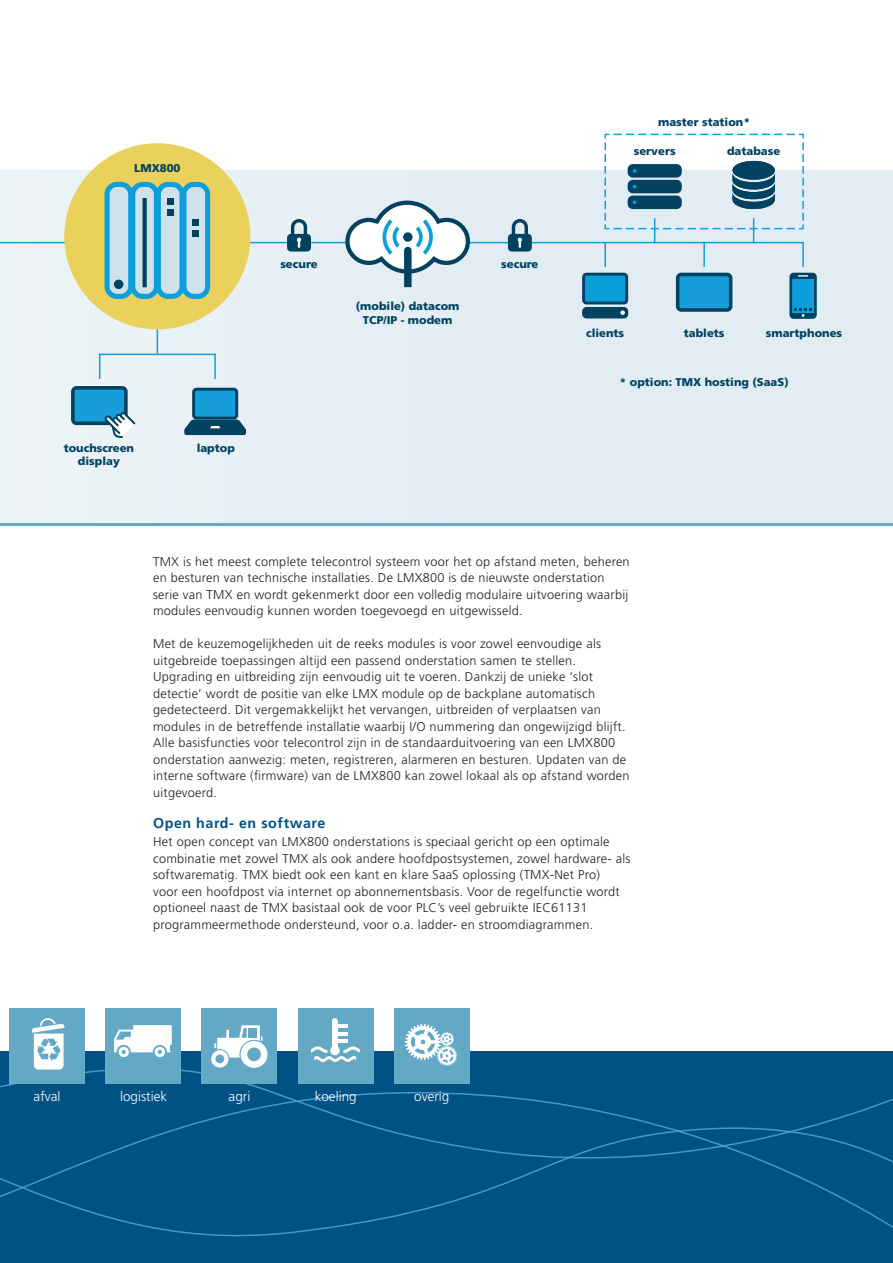
<style>
.page{position:relative;width:893px;height:1263px;background:#fff}
.page>*{position:absolute;margin:0;border:0;box-sizing:border-box;transform-origin:0 0}
.tussenkop{font:700 14.25px "Frutiger";letter-spacing:.04em;color:#005285}
.t1{font:300 13.5px "Frutiger";color:#fff}
.body{font:300 12.75px/16.5px "Frutiger";letter-spacing:.02em;color:#231f20}
.t2{font:900 11.25px/13.5px "Frutiger";color:#004260;text-align:center}
</style>
<div class="page">
<div style="left:0;top:170px;width:893px;height:356px;background:#e2edf3"></div>
<hr style="left:0;top:523px;width:893px;height:3px;background:#63a8c4">
<div style="left:0;top:1049px;width:893px;height:35px;background:#005285"></div>
<div style="left:0;top:1084px;width:893px;height:179px;background:#005285"></div>
<div style="left:9px;top:1008px;width:76px;height:76px;background:#63a8c4"></div>
<svg style="left:32px;top:1018px;width:33px;height:51px"></svg>
<div style="left:105px;top:1008px;width:76px;height:76px;background:#63a8c4"></div>
<div style="left:119px;top:1047px;width:10px;height:10px;background:#fff;border-radius:50%"></div>
<div style="left:155px;top:1047px;width:10px;height:10px;background:#fff;border-radius:50%"></div>
<svg style="left:114px;top:1025px;width:58px;height:29px"></svg>
<div style="left:202px;top:1008px;width:75px;height:76px;background:#63a8c4"></div>
<svg style="left:210px;top:1049px;width:20px;height:20px"></svg>
<div style="left:211px;top:1050px;width:17px;height:17px;background:#fff;border-radius:50%"></div>
<div style="left:241px;top:1041px;width:27px;height:27px;background:#fff;border-radius:50%"></div>
<div style="left:247px;top:1047px;width:14px;height:14px;background:#63a8c4;border-radius:50%"></div>
<div style="left:215px;top:1054px;width:9px;height:9px;background:#63a8c4;border-radius:50%"></div>
<svg style="left:214px;top:1025px;width:49px;height:32px"></svg>
<div style="left:248px;top:1028px;width:9px;height:10px;background:#63a8c4"></div>
<div style="left:298px;top:1008px;width:76px;height:76px;background:#63a8c4"></div>
<svg style="left:332px;top:1018px;width:6px;height:3px"></svg>
<div style="left:332px;top:1021px;width:6px;height:28px;background:#fff"></div>
<hr style="left:334px;top:1024px;width:14px;height:3px;background:#fff">
<hr style="left:334px;top:1032px;width:14px;height:3px;background:#fff">
<hr style="left:334px;top:1039px;width:14px;height:4px;background:#fff">
<svg style="left:311px;top:1046px;width:49px;height:16px"></svg>
<div style="left:394px;top:1008px;width:76px;height:76px;background:#63a8c4"></div>
<svg style="left:405px;top:1024px;width:52px;height:42px"></svg>
<hr style="left:0;top:242px;width:82px;height:1px;background:#0d9fdb">
<hr style="left:245px;top:242px;width:152px;height:1px;background:#0d9fdb">
<svg style="left:157px;top:329px;width:1px;height:25px"></svg>
<hr style="left:604px;top:242px;width:2px;height:25px;background:#0d9fdb">
<hr style="left:703px;top:242px;width:2px;height:25px;background:#0d9fdb">
<hr style="left:802px;top:242px;width:2px;height:25px;background:#0d9fdb">
<div style="left:64px;top:143px;width:186px;height:186px;background:#e9d15b;border-radius:50%"></div>
<svg style="left:604px;top:133px;width:200px;height:110px"></svg>
<div style="left:287px;top:234px;width:24px;height:18px;background:#004260;border-radius:4px"></div>
<svg style="left:291px;top:219px;width:16px;height:29px"></svg>
<svg style="left:789px;top:273px;width:28px;height:46px"></svg>
<div style="left:107px;top:184px;width:24px;height:112px;background:#cfe1ea;border-radius:10px"></div>
<div style="left:105px;top:182px;width:28px;height:117px;border:5px solid #0d9fdb;border-radius:10px"></div>
<div style="left:133px;top:184px;width:23px;height:112px;background:#cfe1ea;border-radius:10px"></div>
<div style="left:130px;top:182px;width:29px;height:117px;border:5px solid #0d9fdb;border-radius:10px"></div>
<div style="left:142px;top:198px;width:5px;height:89px;background:#004260"></div>
<div style="left:158px;top:184px;width:24px;height:112px;background:#cfe1ea;border-radius:10px"></div>
<div style="left:156px;top:182px;width:29px;height:117px;border:5px solid #0d9fdb;border-radius:10px"></div>
<div style="left:184px;top:184px;width:24px;height:112px;background:#cfe1ea;border-radius:10px"></div>
<div style="left:181px;top:182px;width:29px;height:117px;border:5px solid #0d9fdb;border-radius:10px"></div>
<div style="left:167px;top:198px;width:7px;height:7px;background:#004260"></div>
<div style="left:167px;top:209px;width:7px;height:7px;background:#004260"></div>
<div style="left:192px;top:219px;width:7px;height:6px;background:#004260"></div>
<div style="left:192px;top:230px;width:7px;height:7px;background:#004260"></div>
<div style="left:582px;top:307px;width:46px;height:11px;background:#004260;border-radius:4px"></div>
<svg style="left:582px;top:273px;width:46px;height:31px"></svg>
<svg style="left:620px;top:310px;width:5px;height:5px"></svg>
<hr style="left:99px;top:354px;width:117px;height:1px;background:#0d9fdb">
<svg style="left:99px;top:355px;width:1px;height:24px"></svg>
<hr style="left:214px;top:354px;width:2px;height:25px;background:#0d9fdb">
<hr style="left:0;top:156px;width:1px;height:256px;background:#0d9fdb">
<svg style="left:676px;top:273px;width:56px;height:39px;background:#1385b9"></svg>
<svg style="left:184px;top:388px;width:62px;height:47px"></svg>
<svg style="left:71px;top:386px;width:64px;height:52px"></svg>
<hr style="left:466px;top:242px;width:337px;height:1px;background:#0d9fdb">
<div style="left:508px;top:234px;width:24px;height:18px;background:#004260;border-radius:4px"></div>
<svg style="left:512px;top:219px;width:16px;height:29px"></svg>
<svg style="left:343px;top:200px;width:129px;height:87px"></svg>
<div style="left:114px;top:280px;width:9px;height:9px;background:#004260;border-radius:50%"></div>
<p class="t2" style="left:658px;top:116px;width:94px">master station*</p>
<p class="t2" style="left:134px;top:161px;width:48px">LMX800</p>
<p class="t2" style="left:280px;top:257px;width:39px">secure</p>
<p class="t2" style="left:501px;top:257px;width:39px">secure</p>
<p class="t2" style="left:356px;top:300px;width:105px">(mobile) datacom<br>TCP/IP - modem</p>
<p class="t2" style="left:64px;top:441px;width:72px">touchscreen</p>
<p class="t2" style="left:197px;top:441px;width:40px">laptop</p>
<p class="t2" style="left:78px;top:455px;width:43px">display</p>
<p class="t2" style="left:634px;top:144px;width:43px">servers</p>
<p class="t2" style="left:727px;top:144px;width:55px">database</p>
<p class="t2" style="left:586px;top:326px;width:40px">clients</p>
<p class="t2" style="left:684px;top:326px;width:42px">tablets</p>
<p class="t2" style="left:766px;top:326px;width:78px">smartphones</p>
<p class="t2" style="left:620px;top:375px;width:171px">* option: TMX hosting (SaaS)</p>
<p class="body" style="left:153px;top:553px;width:478px">TMX is het meest complete telecontrol systeem voor het op afstand meten, beheren en besturen van technische installaties. De LMX800 is de nieuwste onderstation serie van TMX en wordt gekenmerkt door een volledig modulaire uitvoering waarbij modules eenvoudig kunnen worden toegevoegd en uitgewisseld.</p>
<p class="body" style="left:153px;top:635px;width:449px">Met de keuzemogelijkheden uit de reeks modules is voor zowel eenvoudige als uitgebreide toepassingen altijd een passend onderstation samen te stellen.</p>
<p class="body" style="left:153px;top:668px;width:474px">Upgrading en uitbreiding zijn eenvoudig uit te voeren. Dankzij de unieke ‘slot detectie’ wordt de positie van elke LMX module op de backplane automatisch gedetecteerd. Dit vergemakkelijkt het vervangen, uitbreiden of verplaatsen van modules in de betreffende installatie waarbij I/O nummering dan ongewijzigd blijft.</p>
<p class="body" style="left:153px;top:734px;width:478px">Alle basisfuncties voor telecontrol zijn in de standaarduitvoering van een LMX800 onderstation aanwezig: meten, registreren, alarmeren en besturen. Updaten van de interne software (firmware) van de LMX800 kan zowel lokaal als op afstand worden uitgevoerd.</p>
<p class="tussenkop" style="left:153px;top:815px;width:174px">Open hard- en software</p>
<p class="body" style="left:153px;top:833px;width:479px">Het open concept van LMX800 onderstations is speciaal gericht op een optimale combinatie met zowel TMX als ook andere hoofdpostsystemen, zowel hardware- als</p>
<p class="body" style="left:153px;top:866px;width:468px">softwarematig. TMX biedt ook een kant en klare SaaS oplossing (TMX-Net Pro) voor een hoofdpost via internet op abonnementsbasis. Voor de regelfunctie wordt optioneel naast de TMX basistaal ook de voor PLC’s veel gebruikte IEC61131 programmeermethode ondersteund, voor o.a. ladder- en stroomdiagrammen.</p>
<p class="t1" style="left:34px;top:1088px;width:28px">afval</p>
<p class="t1" style="left:120px;top:1088px;width:49px">logistiek</p>
<p class="t1" style="left:229px;top:1088px;width:23px">agri</p>
<p class="t1" style="left:315px;top:1088px;width:44px">koeling</p>
<p class="t1" style="left:414px;top:1088px;width:37px">overig</p>
</div>
